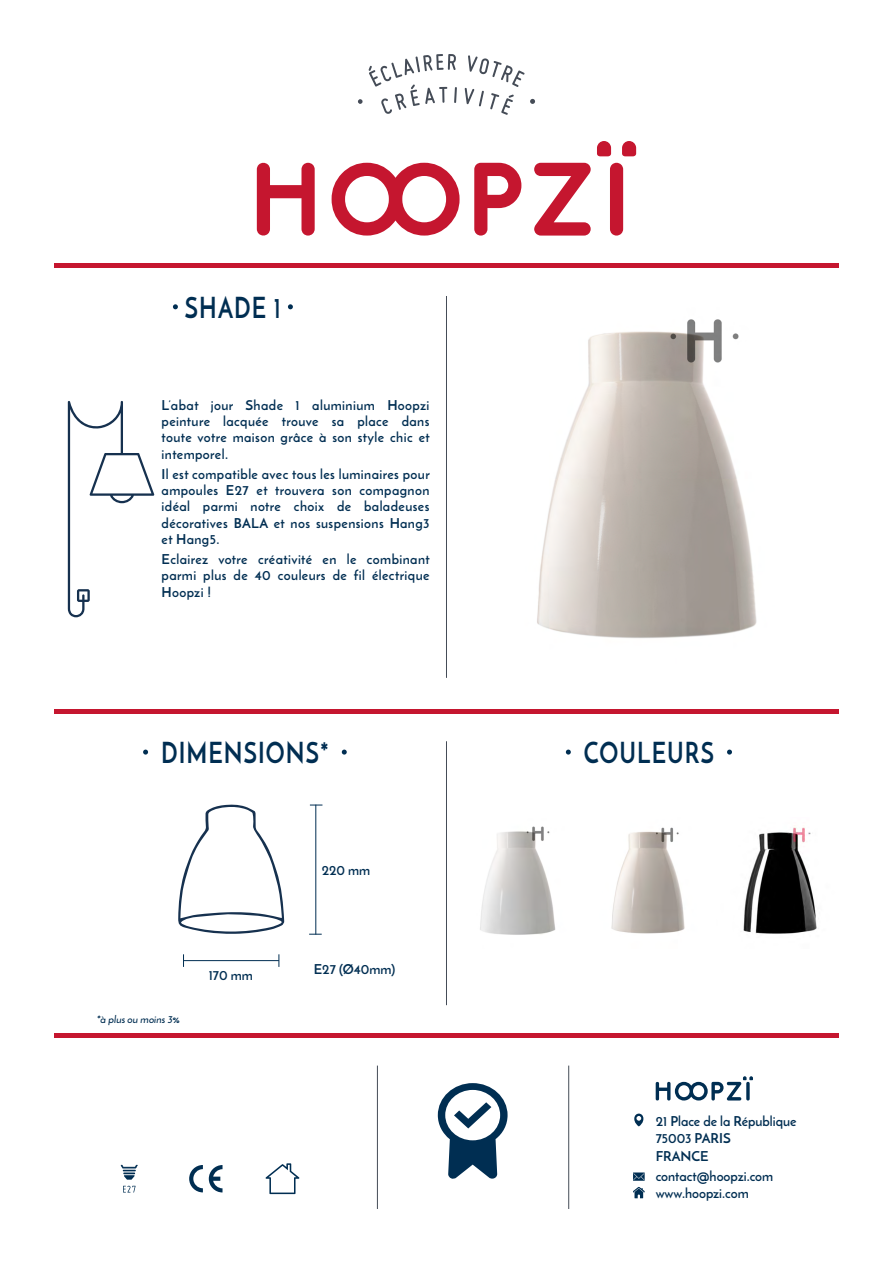
<style>
.page{position:relative;width:893px;height:1263px;background:#fff}
.page>*{position:absolute;margin:0;border:0;box-sizing:border-box;transform-origin:0 0}
.t1{font:700 28.95px "Josefin Sans";letter-spacing:.05em;color:#002e52;scale:.8 1}
.t2{font:700 13.5px/16.2px "Josefin Sans";letter-spacing:.03em;color:#002e52;text-align:justify}
.t3{font:700 13.5px/16.2px "Josefin Sans";color:#002e52}
.t4{font:italic 600 10.5px "Josefin Sans";color:#002e52}
.s1{font-style:inherit}
</style>
<div class="page">
<svg style="left:622px;top:141px;width:14px;height:15px"></svg>
<svg style="left:369px;top:54px;width:88px;height:60px"></svg>
<svg style="left:465px;top:55px;width:70px;height:60px"></svg>
<svg style="left:358px;top:99px;width:5px;height:5px"></svg>
<svg style="left:597px;top:141px;width:14px;height:15px"></svg>
<svg style="left:257px;top:162px;width:58px;height:74px"></svg>
<svg style="left:332px;top:163px;width:128px;height:73px"></svg>
<svg style="left:474px;top:163px;width:47px;height:73px"></svg>
<svg style="left:610px;top:163px;width:13px;height:73px"></svg>
<svg style="left:534px;top:163px;width:57px;height:73px"></svg>
<img style="left:537px;top:319px;width:220px;height:319px">
<hr style="left:54px;top:264px;width:785px;height:4px;background:#c5162f">
<hr style="left:54px;top:709px;width:785px;height:4px;background:#c5162f">
<hr style="left:54px;top:1033px;width:785px;height:4px;background:#c5162f">
<svg style="left:173px;top:304px;width:5px;height:5px"></svg>
<svg style="left:566px;top:749px;width:5px;height:5px"></svg>
<svg style="left:288px;top:304px;width:5px;height:5px"></svg>
<svg style="left:727px;top:749px;width:5px;height:5px"></svg>
<svg style="left:143px;top:749px;width:5px;height:5px"></svg>
<svg style="left:342px;top:749px;width:5px;height:5px"></svg>
<hr style="left:446px;top:296px;width:1px;height:382px;background:#454c57">
<hr style="left:446px;top:741px;width:1px;height:264px;background:#454c57">
<img style="left:480px;top:826px;width:76px;height:109px">
<img style="left:611px;top:827px;width:74px;height:107px">
<img style="left:743px;top:825px;width:74px;height:109px">
<svg style="left:178px;top:804px;width:106px;height:130px"></svg>
<svg style="left:68px;top:401px;width:86px;height:216px"></svg>
<hr style="left:315px;top:805px;width:1px;height:129px;background:#002e52">
<svg style="left:309px;top:934px;width:13px;height:1px"></svg>
<svg style="left:310px;top:805px;width:12px;height:1px"></svg>
<hr style="left:184px;top:960px;width:95px;height:1px;background:#002e52">
<svg style="left:279px;top:954px;width:1px;height:13px"></svg>
<svg style="left:183px;top:954px;width:1px;height:13px"></svg>
<hr style="left:568px;top:1065px;width:1px;height:144px;background:#454c57">
<hr style="left:377px;top:1065px;width:1px;height:144px;background:#454c57">
<svg style="left:656px;top:1076px;width:97px;height:25px"></svg>
<svg style="left:633px;top:1187px;width:12px;height:11px"></svg>
<svg style="left:633px;top:1172px;width:12px;height:9px"></svg>
<svg style="left:634px;top:1113px;width:9px;height:13px"></svg>
<svg style="left:189px;top:1165px;width:14px;height:27px"></svg>
<svg style="left:209px;top:1165px;width:14px;height:27px"></svg>
<svg style="left:121px;top:1165px;width:17px;height:15px"></svg>
<svg style="left:123px;top:1186px;width:13px;height:6px"></svg>
<svg style="left:265px;top:1163px;width:34px;height:31px"></svg>
<svg style="left:438px;top:1083px;width:70px;height:96px"></svg>
<h1 class="t1" style="left:185px;top:289px;width:122px">SHADE 1</h1>
<p class="t2" style="left:162px;top:397px;width:270px">L’abat jour Shade 1 aluminium Hoopzi peinture lacquée trouve sa place dans toute votre maison grâce à son style chic et intemporel.</p>
<p class="t2" style="left:162px;top:466px;width:270px">Il est compatible avec tous les luminaires pour ampoules E27 et trouvera son compagnon idéal parmi notre choix de baladeuses décoratives BALA et nos suspensions Hang3 et Hang5.</p>
<p class="t2" style="left:162px;top:551px;width:270px"><span class="s1">E</span>clairez votre créativité en le combinant parmi plus de 40 couleurs de fil électrique Hoopzi !</p>
<h1 class="t1" style="left:161px;top:734px;width:211px">DIMENSIONS*</h1>
<h1 class="t1" style="left:584px;top:734px;width:164px">COULEURS</h1>
<p class="t4" style="left:97px;top:1013px;width:85px">*à plus ou moins 3%</p>
<p class="t2" style="left:209px;top:967px;width:46px">170 mm</p>
<p class="t2" style="left:322px;top:862px;width:50px">220 mm</p>
<p class="t3" style="left:314px;top:961px;width:83px">E27 (Ø40mm)</p>
<p class="t3" style="left:656px;top:1113px;width:142px">21 Place de la République<br>75003 PARIS</p>
<p class="t3" style="left:656px;top:1146px;width:119px;line-height:19.8px">FRANCE contact@hoopzi.com</p>
<p class="t3" style="left:656px;top:1185px;width:95px">www.hoopzi.com</p>
</div>
